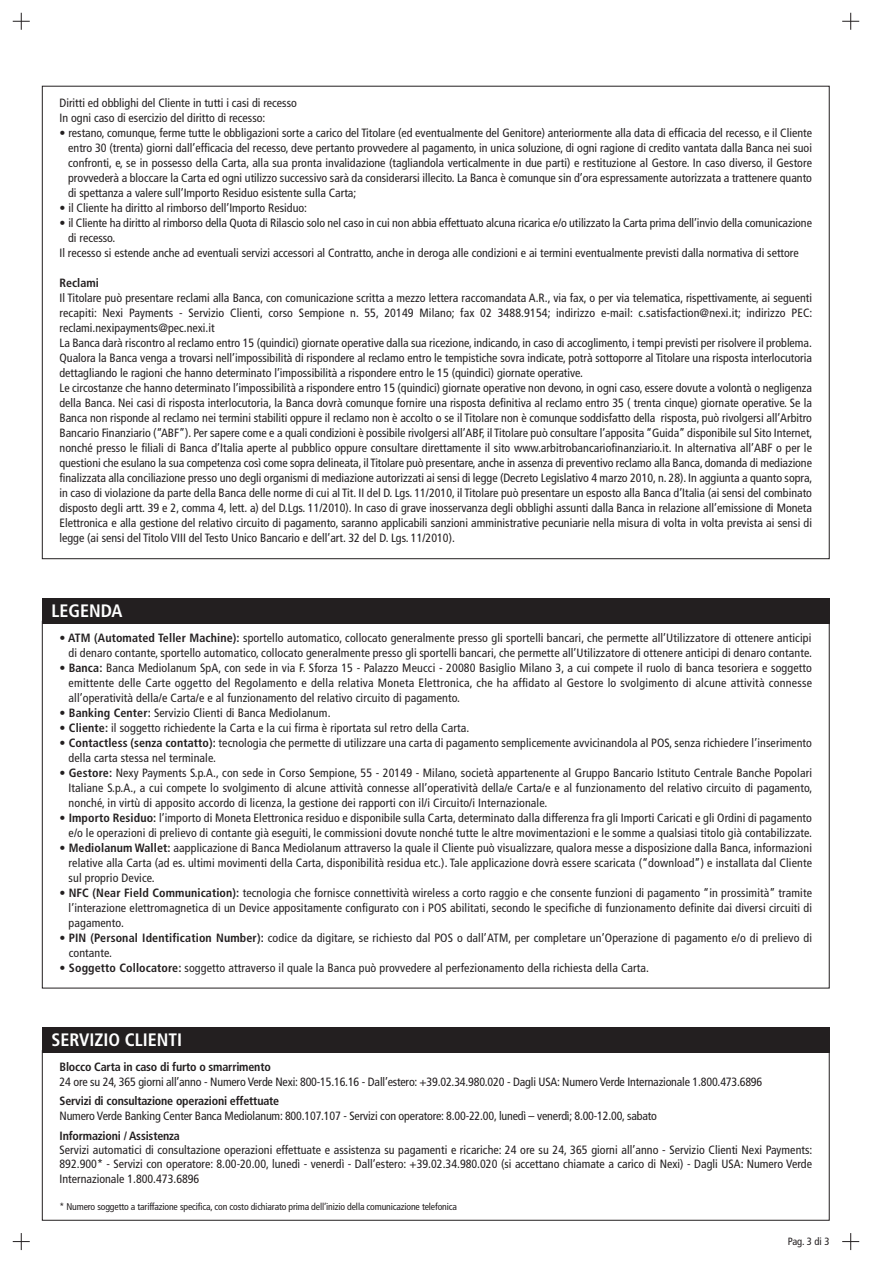
<style>
.page{position:relative;width:872px;height:1263px;background:#fff}
.page>*{position:absolute;margin:0;border:0;box-sizing:border-box;transform-origin:0 0}
.t1{font:700 condensed 18px "Frutiger LT Std";color:#fff}
.t2{font:condensed 12px/15px "Frutiger LT Std";color:#231f20;text-align:justify}
.t3{font:700 condensed 12px "Frutiger LT Std";letter-spacing:-.015em;color:#231f20}
.t4{font:condensed 10.5px "Frutiger LT Std";color:#231f20}
.t5{font:condensed 9.75px "Frutiger LT Std";letter-spacing:-.015em;color:#231f20}
.s1{font-weight:700}
</style>
<div class="page">
<svg style="left:13px;top:13px;width:17px;height:17px"></svg>
<svg style="left:842px;top:13px;width:17px;height:17px"></svg>
<svg style="left:13px;top:1233px;width:17px;height:17px"></svg>
<svg style="left:842px;top:1233px;width:17px;height:17px"></svg>
<div style="left:42px;top:598px;width:787px;height:25px;background:#231f20"></div>
<div style="left:42px;top:1027px;width:787px;height:26px;background:#231f20"></div>
<p class="t2" style="left:60px;top:96px;width:239px">Diritti ed obblighi del Cliente in tutti i casi di recesso<br>In ogni caso di esercizio del diritto di recesso:</p>
<p class="t2" style="left:68px;top:126px;width:745px;text-indent:-9px">• restano, comunque, ferme tutte le obbligazioni sorte a carico del Titolare (ed eventualmente del Genitore) anteriormente alla data di efficacia del recesso, e il Cliente entro 30 (trenta) giorni dall’efficacia del recesso, deve pertanto provvedere al pagamento, in unica soluzione, di ogni ragione di credito vantata dalla Banca nei suoi confronti, e, se in possesso della Carta, alla sua pronta invalidazione (tagliandola verticalmente in due parti) e restituzione al Gestore. In caso diverso, il Gestore provvederà a bloccare la Carta ed ogni utilizzo successivo sarà da considerarsi illecito. La Banca è comunque sin d’ora espressamente autorizzata a trattenere quanto di spettanza a valere sull’Importo Residuo esistente sulla Carta;</p>
<p class="t2" style="left:60px;top:201px;width:249px">• il Cliente ha diritto al rimborso dell’Importo Residuo:</p>
<p class="t2" style="left:60px;top:216px;width:754px">• il Cliente ha diritto al rimborso della Quota di Rilascio solo nel caso in cui non abbia effettuato alcuna ricarica e/o utilizzato la Carta prima dell’invio della comunicazione</p>
<p class="t2" style="left:68px;top:231px;width:49px">di recesso.</p>
<p class="t2" style="left:60px;top:246px;width:740px">Il recesso si estende anche ad eventuali servizi accessori al Contratto, anche in deroga alle condizioni e ai termini eventualmente previsti dalla normativa di settore</p>
<p class="t3" style="left:60px;top:278px;width:41px">Reclami</p>
<p class="t2" style="left:60px;top:291px;width:754px;text-align:left">Il Titolare può presentare reclami alla Banca, con comunicazione scritta a mezzo lettera raccomandata A.R., via fax, o per via telematica, rispettivamente, ai seguenti recapiti: Nexi Payments - Servizio Clienti, corso Sempione n. 55, 20149 Milano; fax 02 3488.9154; indirizzo e-mail: c.satisfaction@nexi.it; indirizzo PEC: reclami.nexipayments@pec.nexi.it<br>La Banca darà riscontro al reclamo entro 15 (quindici) giornate operative dalla sua ricezione, indicando, in caso di accoglimento, i tempi previsti per risolvere il problema.<br>Qualora la Banca venga a trovarsi nell’impossibilità di rispondere al reclamo entro le tempistiche sovra indicate, potrà sottoporre al Titolare una risposta interlocutoria dettagliando le ragioni che hanno determinato l’impossibilità a rispondere entro le 15 (quindici) giornate operative.<br>Le circostanze che hanno determinato l’impossibilità a rispondere entro 15 (quindici) giornate operative non devono, in ogni caso, essere dovute a volontà o negligenza della Banca. Nei casi di risposta interlocutoria, la Banca dovrà comunque fornire una risposta definitiva al reclamo entro 35 ( trenta cinque) giornate operative. Se la Banca non risponde al reclamo nei termini stabiliti oppure il reclamo non è accolto o se il Titolare non è comunque soddisfatto della risposta, può rivolgersi all’Arbitro Bancario Finanziario (“ABF”). Per sapere come e a quali condizioni è possibile rivolgersi all’ABF, il Titolare può consultare l’apposita “Guida” disponibile sul Sito Internet, nonché presso le filiali di Banca d’Italia aperte al pubblico oppure consultare direttamente il sito www.arbitrobancariofinanziario.it. In alternativa all’ABF o per le questioni che esulano la sua competenza così come sopra delineata, il Titolare può presentare, anche in assenza di preventivo reclamo alla Banca, domanda di mediazione finalizzata alla conciliazione presso uno degli organismi di mediazione autorizzati ai sensi di legge (Decreto Legislativo 4 marzo 2010, n. 28). In aggiunta a quanto sopra, in caso di violazione da parte della Banca delle norme di cui al Tit. II del D. Lgs. 11/2010, il Titolare può presentare un esposto alla Banca d’Italia (ai sensi del combinato disposto degli artt. 39 e 2, comma 4, lett. a) del D.Lgs. 11/2010). In caso di grave inosservanza degli obblighi assunti dalla Banca in relazione all’emissione di Moneta Elettronica e alla gestione del relativo circuito di pagamento, saranno applicabili sanzioni amministrative pecuniarie nella misura di volta in volta prevista ai sensi di legge (ai sensi del Titolo VIII del Testo Unico Bancario e dell’art. 32 del D. Lgs. 11/2010).</p>
<h1 class="t1" style="left:51px;top:603px;width:72px">LEGENDA</h1>
<p class="t2" style="left:60px;top:631px;width:754px;text-align:right"><span class="s1">• ATM (Automated Teller Machine):</span> sportello automatico, collocato generalmente presso gli sportelli bancari, che permette all’Utilizzatore di ottenere anticipi di denaro contante, sportello automatico, collocato generalmente presso gli sportelli bancari, che permette all’Utilizzatore di ottenere anticipi di denaro contante.</p>
<p class="t2" style="left:69px;top:661px;width:745px;text-indent:-9px"><span class="s1">• Banca:</span> Banca Mediolanum SpA, con sede in via F. Sforza 15 - Palazzo Meucci - 20080 Basiglio Milano 3, a cui compete il ruolo di banca tesoriera e soggetto emittente delle Carte oggetto del Regolamento e della relativa Moneta Elettronica, che ha affidato al Gestore lo svolgimento di alcune attività connesse all’operatività della/e Carta/e e al funzionamento del relativo circuito di pagamento.</p>
<p class="t2" style="left:60px;top:706px;width:272px"><span class="s1">• Banking Center:</span> Servizio Clienti di Banca Mediolanum.</p>
<p class="t2" style="left:60px;top:721px;width:411px"><span class="s1">• Cliente:</span> il soggetto richiedente la Carta e la cui firma è riportata sul retro della Carta.</p>
<p class="t2" style="left:69px;top:736px;width:745px;text-indent:-9px"><span class="s1">• Contactless (senza contatto):</span> tecnologia che permette di utilizzare una carta di pagamento semplicemente avvicinandola al POS, senza richiedere l’inserimento della carta stessa nel terminale.</p>
<p class="t2" style="left:69px;top:766px;width:745px;text-indent:-9px"><span class="s1">• Gestore:</span> Nexy Payments S.p.A., con sede in Corso Sempione, 55 - 20149 - Milano, società appartenente al Gruppo Bancario Istituto Centrale Banche Popolari Italiane S.p.A., a cui compete lo svolgimento di alcune attività connesse all’operatività della/e Carta/e e al funzionamento del relativo circuito di pagamento, nonché, in virtù di apposito accordo di licenza, la gestione dei rapporti con il/i Circuito/i Internazionale.</p>
<p class="t2" style="left:60px;top:811px;width:754px;text-align:right"><span class="s1">• Importo Residuo:</span> l’importo di Moneta Elettronica residuo e disponibile sulla Carta, determinato dalla differenza fra gli Importi Caricati e gli Ordini di pagamento e/o le operazioni di prelievo di contante già eseguiti, le commissioni dovute nonché tutte le altre movimentazioni e le somme a qualsiasi titolo già contabilizzate.</p>
<p class="t2" style="left:69px;top:841px;width:745px;text-indent:-9px"><span class="s1">• Mediolanum Wallet:</span> aapplicazione di Banca Mediolanum attraverso la quale il Cliente può visualizzare, qualora messe a disposizione dalla Banca, informazioni relative alla Carta (ad es. ultimi movimenti della Carta, disponibilità residua etc.). Tale applicazione dovrà essere scaricata (“download”) e installata dal Cliente sul proprio Device.</p>
<p class="t2" style="left:69px;top:886px;width:745px;text-indent:-9px"><span class="s1">• NFC (Near Field Communication):</span> tecnologia che fornisce connettività wireless a corto raggio e che consente funzioni di pagamento “in prossimità” tramite l’interazione elettromagnetica di un Device appositamente configurato con i POS abilitati, secondo le specifiche di funzionamento definite dai diversi circuiti di pagamento.</p>
<p class="t2" style="left:69px;top:931px;width:745px;text-indent:-9px"><span class="s1">• PIN (Personal Identification Number):</span> codice da digitare, se richiesto dal POS o dall’ATM, per completare un’Operazione di pagamento e/o di prelievo di contante.</p>
<p class="t2" style="left:60px;top:961px;width:591px"><span class="s1">• Soggetto Collocatore:</span> soggetto attraverso il quale la Banca può provvedere al perfezionamento della richiesta della Carta.</p>
<h1 class="t1" style="left:51px;top:1033px;width:132px">SERVIZIO CLIENTI</h1>
<p class="t3" style="left:60px;top:1062px;width:213px">Blocco Carta in caso di furto o smarrimento</p>
<p class="t2" style="left:60px;top:1075px;width:704px">24 ore su 24, 365 giorni all’anno - Numero Verde Nexi: 800-15.16.16 - Dall’estero: +39.02.34.980.020 - Dagli USA: Numero Verde Internazionale 1.800.473.6896</p>
<p class="t3" style="left:60px;top:1096px;width:221px">Servizi di consultazione operazioni effettuate</p>
<p class="t2" style="left:60px;top:1109px;width:599px">Numero Verde Banking Center Banca Mediolanum: 800.107.107 - Servizi con operatore: 8.00-22.00, lunedì – venerdì; 8.00-12.00, sabato</p>
<p class="t3" style="left:60px;top:1130px;width:122px">Informazioni / Assistenza</p>
<p class="t2" style="left:60px;top:1143px;width:754px;line-height:14.4px">Servizi automatici di consultazione operazioni effettuate e assistenza su pagamenti e ricariche: 24 ore su 24, 365 giorni all’anno - Servizio Clienti Nexi Payments:<br>892.900* - Servizi con operatore: 8.00-20.00, lunedì - venerdì - Dall’estero: +39.02.34.980.020 (si accettano chiamate a carico di Nexi) - Dagli USA: Numero Verde Internazionale 1.800.473.6896</p>
<p class="t5" style="left:60px;top:1202px;width:399px">* Numero soggetto a tariffazione specifica, con costo dichiarato prima dell’inizio della comunicazione telefonica</p>
<p class="t4" style="left:788px;top:1237px;width:43px">Pag. 3 di 3</p>
</div>
